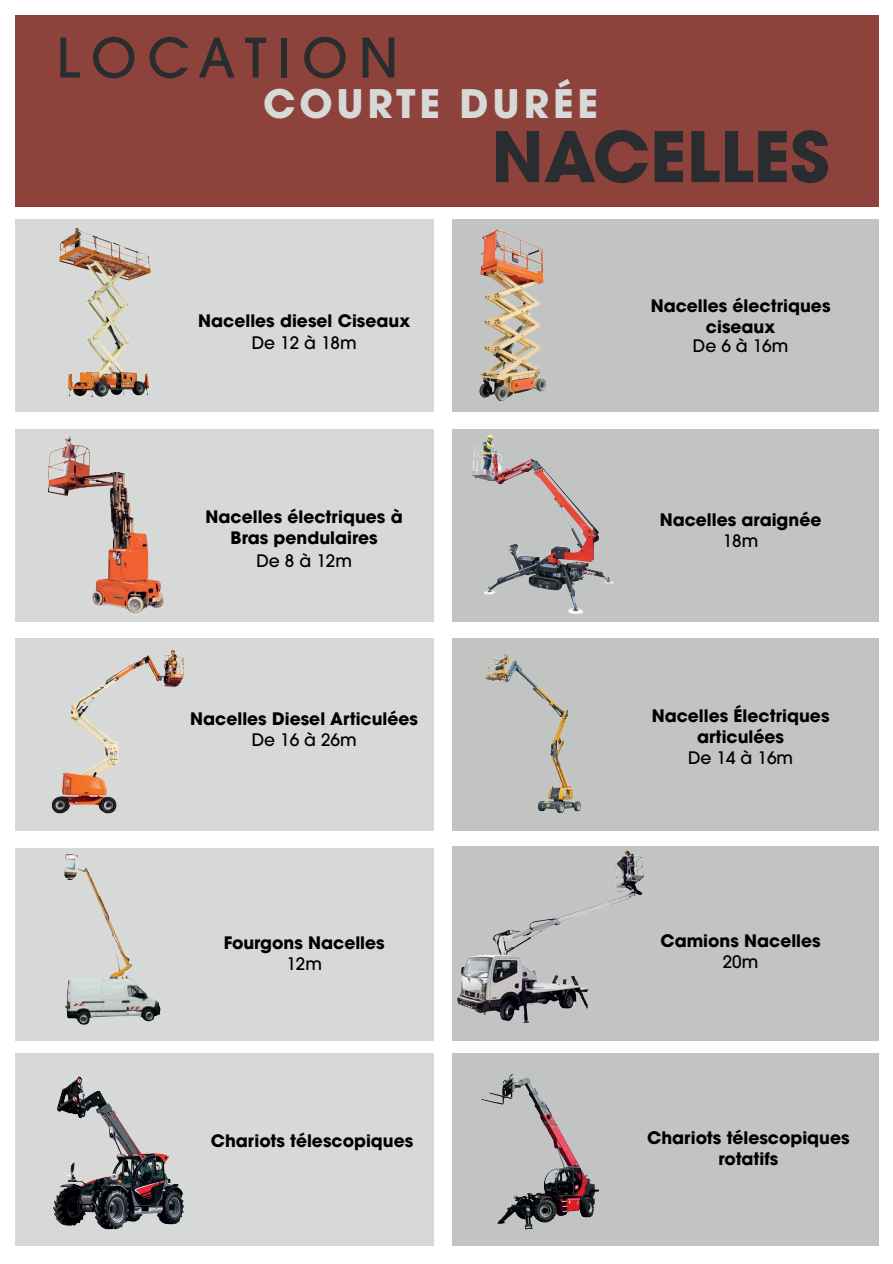
<style>
.page{position:relative;width:893px;height:1264px;background:#fff}
.page>*{position:absolute;margin:0;border:0;box-sizing:border-box;transform-origin:0 0}
.t1{font:700 69px "ITC Avant Garde Pro";color:#292d2f}
.t2{font:500 54px "ITC Avant Garde Pro";letter-spacing:.2em;color:#292d2f}
.t3{font:700 39px "ITC Avant Garde Pro";letter-spacing:.1em;color:#d7d9d8}
.t4{font:700 17.1px/20.5px "ITC Avant Garde Pro";color:#000001;text-align:center}
.t5{font:500 17.1px "ITC Avant Garde Pro";color:#000001}
</style>
<div class="page">
<div style="left:15px;top:429px;width:419px;height:192px;background:#d7d9d8"></div>
<div style="left:452px;top:429px;width:427px;height:192px;background:#c2c3c3"></div>
<div style="left:15px;top:638px;width:419px;height:193px;background:#d7d9d8"></div>
<div style="left:452px;top:638px;width:427px;height:193px;background:#c2c3c3"></div>
<div style="left:15px;top:847px;width:419px;height:193px;background:#d7d9d8"></div>
<div style="left:15px;top:219px;width:419px;height:193px;background:#d7d9d8"></div>
<div style="left:452px;top:219px;width:427px;height:193px;background:#c2c3c3"></div>
<div style="left:15px;top:1052px;width:419px;height:193px;background:#d7d9d8"></div>
<div style="left:452px;top:1052px;width:427px;height:193px;background:#c2c3c3"></div>
<div style="left:15px;top:16px;width:864px;height:191px;background:#8e423c"></div>
<div style="left:452px;top:846px;width:427px;height:194px;background:#c2c3c3"></div>
<img style="left:59px;top:227px;width:92px;height:170px">
<img style="left:472px;top:434px;width:142px;height:180px">
<img style="left:51px;top:847px;width:115px;height:178px">
<img style="left:485px;top:654px;width:96px;height:159px">
<img style="left:479px;top:229px;width:67px;height:173px">
<div style="left:485px;top:240px;width:9px;height:13px;background:#f26e49;border-radius:50%"></div>
<svg style="left:518px;top:381px;width:13px;height:8px"></svg>
<svg style="left:497px;top:261px;width:20px;height:9px"></svg>
<img style="left:47px;top:435px;width:117px;height:178px">
<svg style="left:104px;top:586px;width:21px;height:8px"></svg>
<svg style="left:51px;top:477px;width:16px;height:7px"></svg>
<img style="left:51px;top:650px;width:133px;height:164px">
<svg style="left:74px;top:787px;width:10px;height:3px"></svg>
<img style="left:452px;top:850px;width:209px;height:191px">
<svg style="left:489px;top:973px;width:32px;height:20px"></svg>
<svg style="left:572px;top:901px;width:37px;height:16px"></svg>
<img style="left:53px;top:1076px;width:131px;height:154px">
<svg style="left:111px;top:1116px;width:19px;height:25px"></svg>
<svg style="left:139px;top:1185px;width:11px;height:7px"></svg>
<img style="left:481px;top:1074px;width:119px;height:156px">
<svg style="left:553px;top:1125px;width:12px;height:18px"></svg>
<svg style="left:568px;top:1205px;width:9px;height:3px"></svg>
<h2 class="t2" style="left:56px;top:23px;width:344px">LOCATION</h2>
<h3 class="t3" style="left:263px;top:78px;width:337px">COURTE DURÉE</h3>
<p class="t4" style="left:198px;top:310px;width:213px">Nacelles diesel Ciseaux</p>
<p class="t5" style="left:252px;top:332px;width:107px">De 12 à 18m</p>
<p class="t4" style="left:206px;top:506px;width:199px">Nacelles électriques à<br>Bras pendulaires</p>
<p class="t5" style="left:256px;top:549px;width:97px">De 8 à 12m</p>
<p class="t4" style="left:190px;top:707px;width:229px">Nacelles Diesel Articulées</p>
<p class="t5" style="left:252px;top:728px;width:107px">De 16 à 26m</p>
<p class="t4" style="left:224px;top:931px;width:163px">Fourgons Nacelles</p>
<p class="t5" style="left:286px;top:952px;width:37px">12m</p>
<h1 class="t1" style="left:491px;top:110px;width:340px">NACELLES</h1>
<p class="t4" style="left:651px;top:295px;width:181px">Nacelles électriques ciseaux</p>
<p class="t5" style="left:693px;top:335px;width:97px">De 6 à 16m</p>
<p class="t4" style="left:660px;top:509px;width:163px">Nacelles araignée</p>
<p class="t5" style="left:723px;top:530px;width:37px">18m</p>
<p class="t4" style="left:652px;top:705px;width:179px">Nacelles Électriques articulées</p>
<p class="t5" style="left:688px;top:746px;width:107px">De 14 à 16m</p>
<p class="t4" style="left:660px;top:930px;width:162px">Camions Nacelles</p>
<p class="t5" style="left:723px;top:951px;width:37px">20m</p>
<p class="t4" style="left:211px;top:1129px;width:204px">Chariots télescopiques</p>
<p class="t4" style="left:647px;top:1126px;width:204px">Chariots télescopiques rotatifs</p>
</div>
